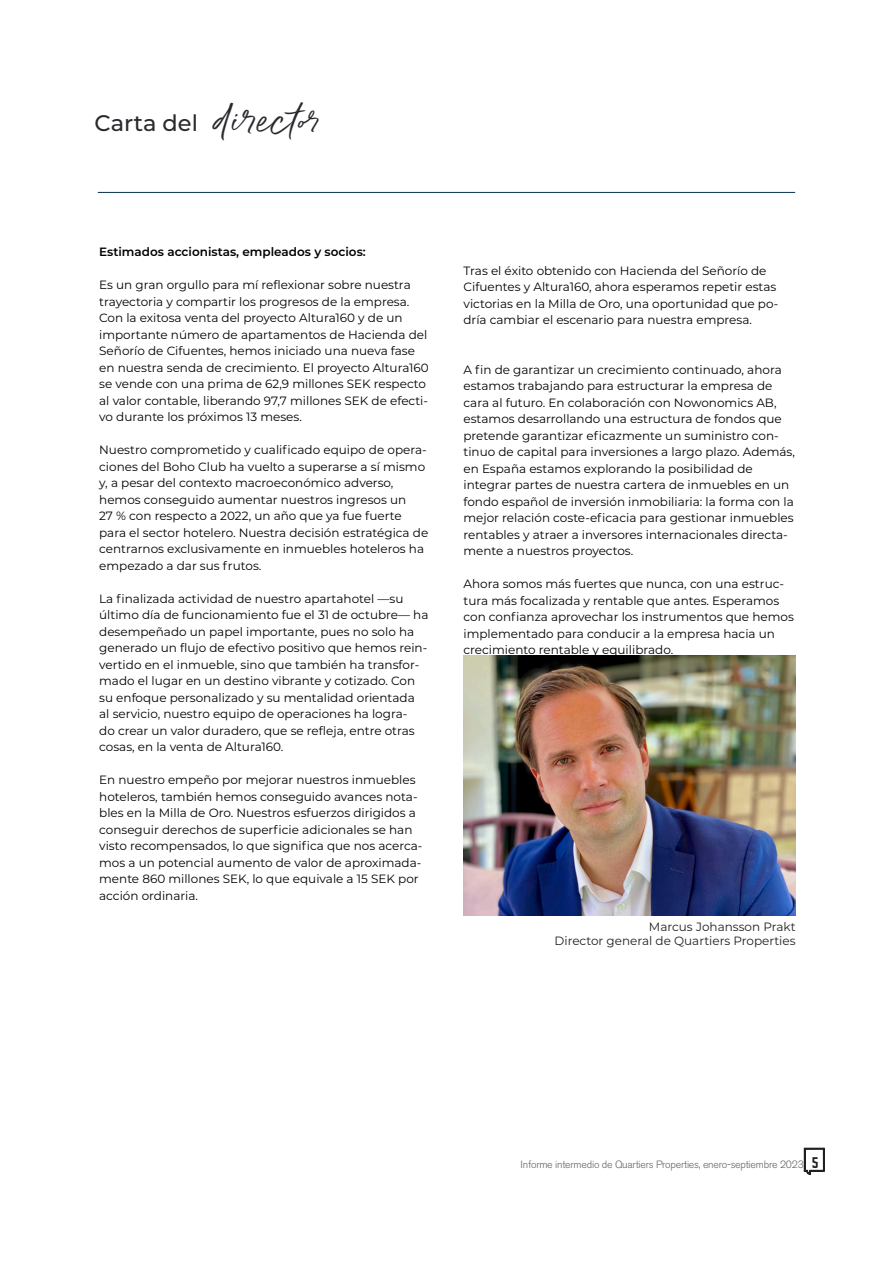
<style>
.page{position:relative;width:893px;height:1263px;background:#fff}
.page>*{position:absolute;margin:0;border:0;box-sizing:border-box;transform-origin:0 0}
.Rubrik{font:500 22.5px "Montserrat";color:#2b292e}
.t1{font:12px/16.5px "Montserrat";color:#000}
.t2{font:12px/14.4px "Montserrat";color:#231f20;text-align:right}
.t3{font:600 12px "Montserrat";color:#000}
.t4{font:300 10.5px "Akzidenz Grotesk BE";letter-spacing:-.02em;color:#636366}
.s1{font-family:"Belluga Solid Wide";font-weight:400;font-size:36px}
.s2{font-family:"Norwester";font-weight:400;font-size:13.5px;color:#231f20}
</style>
<div class="page">
<hr style="left:98px;top:192px;width:697px;height:1px;background:#073351">
<svg style="left:803px;top:1147px;width:22px;height:28px"></svg>
<img style="left:463px;top:656px;width:332px;height:259px">
<p class="Rubrik" style="left:95px;top:108px;width:227px">Carta del <span class="s1">director</span></p>
<p class="t3" style="left:99px;top:243px;width:268px">Estimados accionistas, empleados y socios:</p>
<p class="t1" style="left:99px;top:276px;width:331px">Es un gran orgullo para mí reflexionar sobre nuestra trayectoria y compartir los progresos de la empresa.<br>Con la exitosa venta del proyecto Altura160 y de un importante número de apartamentos de Hacienda del Señorío de Cifuentes, hemos iniciado una nueva fase en nuestra senda de crecimiento. El proyecto Altura160 se vende con una prima de 62,9 millones SEK respecto al valor contable, liberando 97,7 millones SEK de efecti&shy;vo durante los próximos 13 meses.</p>
<p class="t1" style="left:99px;top:441px;width:331px">Nuestro comprometido y cualificado equipo de opera&shy;ciones del Boho Club ha vuelto a superarse a sí mismo y, a pesar del contexto macroeconómico adverso, hemos conseguido aumentar nuestros ingresos un<br>27 % con respecto a 2022, un año que ya fue fuerte para el sector hotelero. Nuestra decisión estratégica de centrarnos exclusivamente en inmuebles hoteleros ha empezado a dar sus frutos.</p>
<p class="t1" style="left:99px;top:590px;width:331px">La finalizada actividad de nuestro apartahotel —su último día de funcionamiento fue el 31 de octubre— ha desempeñado un papel importante, pues no solo ha generado un flujo de efectivo positivo que hemos rein&shy;vertido en el inmueble, sino que también ha transfor&shy;mado el lugar en un destino vibrante y cotizado. Con su enfoque personalizado y su mentalidad orientada<br>al servicio, nuestro equipo de operaciones ha logra-<br>do crear un valor duradero, que se refleja, entre otras cosas, en la venta de Altura160.</p>
<p class="t1" style="left:99px;top:771px;width:325px">En nuestro empeño por mejorar nuestros inmuebles hoteleros, también hemos conseguido avances nota&shy;bles en la Milla de Oro. Nuestros esfuerzos dirigidos a conseguir derechos de superficie adicionales se han visto recompensados, lo que significa que nos acerca&shy;mos a un potencial aumento de valor de aproximada&shy;mente 860 millones SEK, lo que equivale a 15 SEK por acción ordinaria.</p>
<p class="t1" style="left:463px;top:262px;width:316px">Tras el éxito obtenido con Hacienda del Señorío de Cifuentes y Altura160, ahora esperamos repetir estas victorias en la Milla de Oro, una oportunidad que po&shy;dría cambiar el escenario para nuestra empresa.</p>
<p class="t1" style="left:463px;top:361px;width:333px">A fin de garantizar un crecimiento continuado, ahora estamos trabajando para estructurar la empresa de cara al futuro. En colaboración con Nowonomics AB, estamos desarrollando una estructura de fondos que pretende garantizar eficazmente un suministro con&shy;tinuo de capital para inversiones a largo plazo. Además, en España estamos explorando la posibilidad de integrar partes de nuestra cartera de inmuebles en un fondo español de inversión inmobiliaria: la forma con la mejor relación coste-eficacia para gestionar inmuebles rentables y atraer a inversores internacionales directa&shy;mente a nuestros proyectos.</p>
<p class="t1" style="left:463px;top:575px;width:332px">Ahora somos más fuertes que nunca, con una estruc&shy;tura más focalizada y rentable que antes. Esperamos con confianza aprovechar los instrumentos que hemos implementado para conducir a la empresa hacia un crecimiento rentable y equilibrado.</p>
<p class="t2" style="left:555px;top:919px;width:243px">Marcus Johansson Prakt<br>Director general de Quartiers Properties</p>
<p class="t4" style="left:521px;top:1158px;width:300px">Informe intermedio de Quartiers Properties, enero-septiembre 2023 <span class="s2">5</span></p>
</div>
